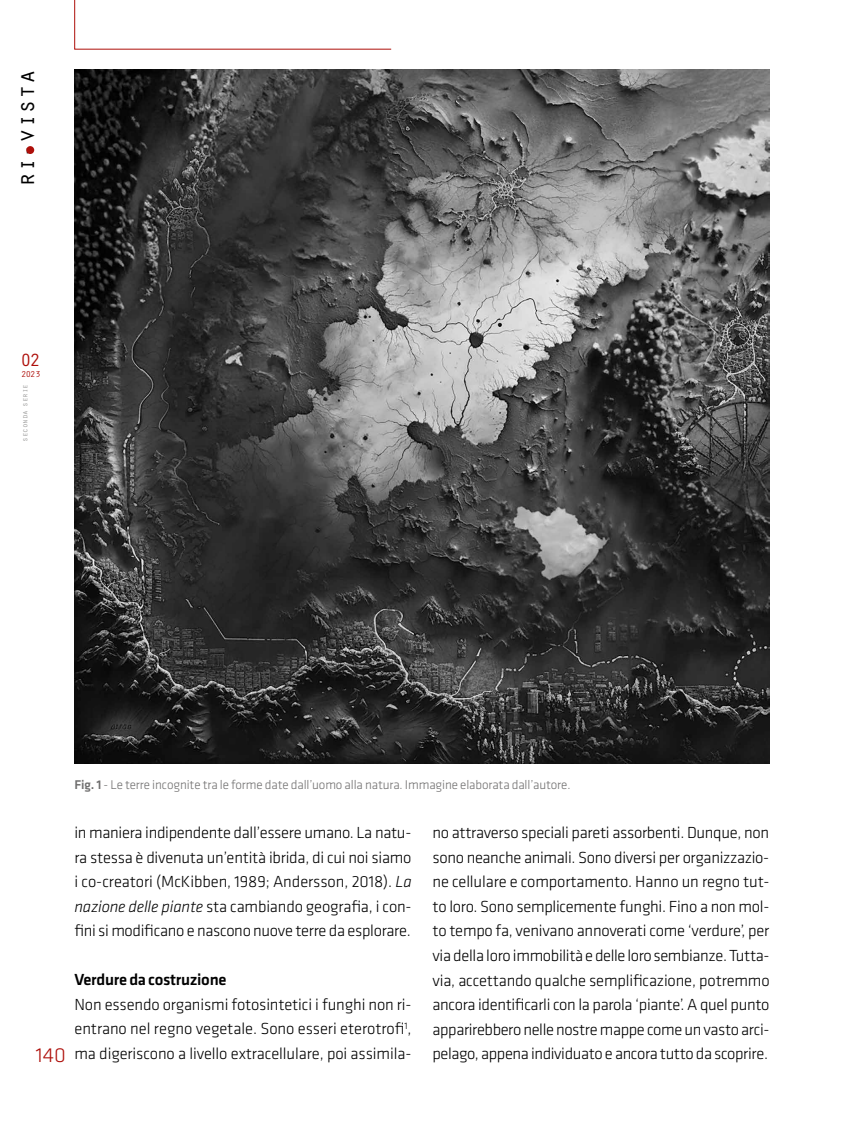
<style>
.page{position:relative;width:844px;height:1141px;background:#fff}
.page>*{position:absolute;margin:0;border:0;box-sizing:border-box;transform-origin:0 0}
.t1{font:24.5px "Orator Std";color:#000}
.t2{font:300 21px "Klavika";color:#ae0f0a}
.t3{font:18.38px "Orator Std";color:#ae0f0a}
.t4{font:300 16.62px/24.5px "Klavika";letter-spacing:-.02em;color:#000;text-align:justify}
.t5{font:500 16.62px "Klavika";letter-spacing:-.02em;color:#000}
.t6{font:300 13.12px "Klavika";letter-spacing:-.01em;color:#706f6f}
.t7{font:8.75px "Orator Std";color:#ae0f0a}
.t8{font:7.88px "Orator Std";letter-spacing:-.025em;color:#9d9d9c}
.s1{font-weight:500}
.s2{font-style:italic}
</style>
<div class="page">
<svg style="left:74px;top:0;width:317px;height:50px"></svg>
<div style="left:26px;top:146px;width:8px;height:8px;background:#ae0f0a;border-radius:50%"></div>
<img style="left:74px;top:69px;width:695px;height:695px">
<h1 class="t1" style="left:9px;top:187px;width:119px;rotate:-90deg">ri-vista</h1>
<p class="t3" style="left:20px;top:347px;width:22px">02</p>
<p class="t7" style="left:21px;top:368px;width:21px">2023</p>
<p class="t8" style="left:19px;top:442px;width:59px;rotate:-90deg">seconda serie</p>
<p class="t6" style="left:74px;top:777px;width:497px"><span class="s1">Fig. 1</span> - Le terre incognite tra le forme date dall’uomo alla natura. Immagine elaborata dall’autore.</p>
<p class="t2" style="left:36px;top:1044px;width:31px">140</p>
<p class="t4" style="left:74px;top:821px;width:338px">in maniera indipendente dall’essere umano. La natu&shy;ra stessa è divenuta un’entità ibrida, di cui noi siamo i co-creatori (McKibben, 1989; Andersson, 2018). <span class="s2">La nazione delle piante</span> sta cambiando geografia, i con&shy;fini si modificano e nascono nuove terre da esplorare.</p>
<p class="t5" style="left:74px;top:971px;width:153px">Verdure da costruzione</p>
<p class="t4" style="left:74px;top:992px;width:338px">Non essendo organismi fotosintetici i funghi non ri&shy;entrano nel regno vegetale. Sono esseri eterotrofi<sup>1</sup>, ma digeriscono a livello extracellulare, poi assimila-</p>
<p class="t4" style="left:432px;top:821px;width:338px">no attraverso speciali pareti assorbenti. Dunque, non sono neanche animali. Sono diversi per organizzazio&shy;ne cellulare e comportamento. Hanno un regno tut&shy;to loro. Sono semplicemente funghi. Fino a non mol&shy;to tempo fa, venivano annoverati come ‘verdure’, per via della loro immobilità e delle loro sembianze. Tutta&shy;via, accettando qualche semplificazione, potremmo ancora identificarli con la parola ‘piante’. A quel punto apparirebbero nelle nostre mappe come un vasto arci&shy;pelago, appena individuato e ancora tutto da scoprire.</p>
</div>
